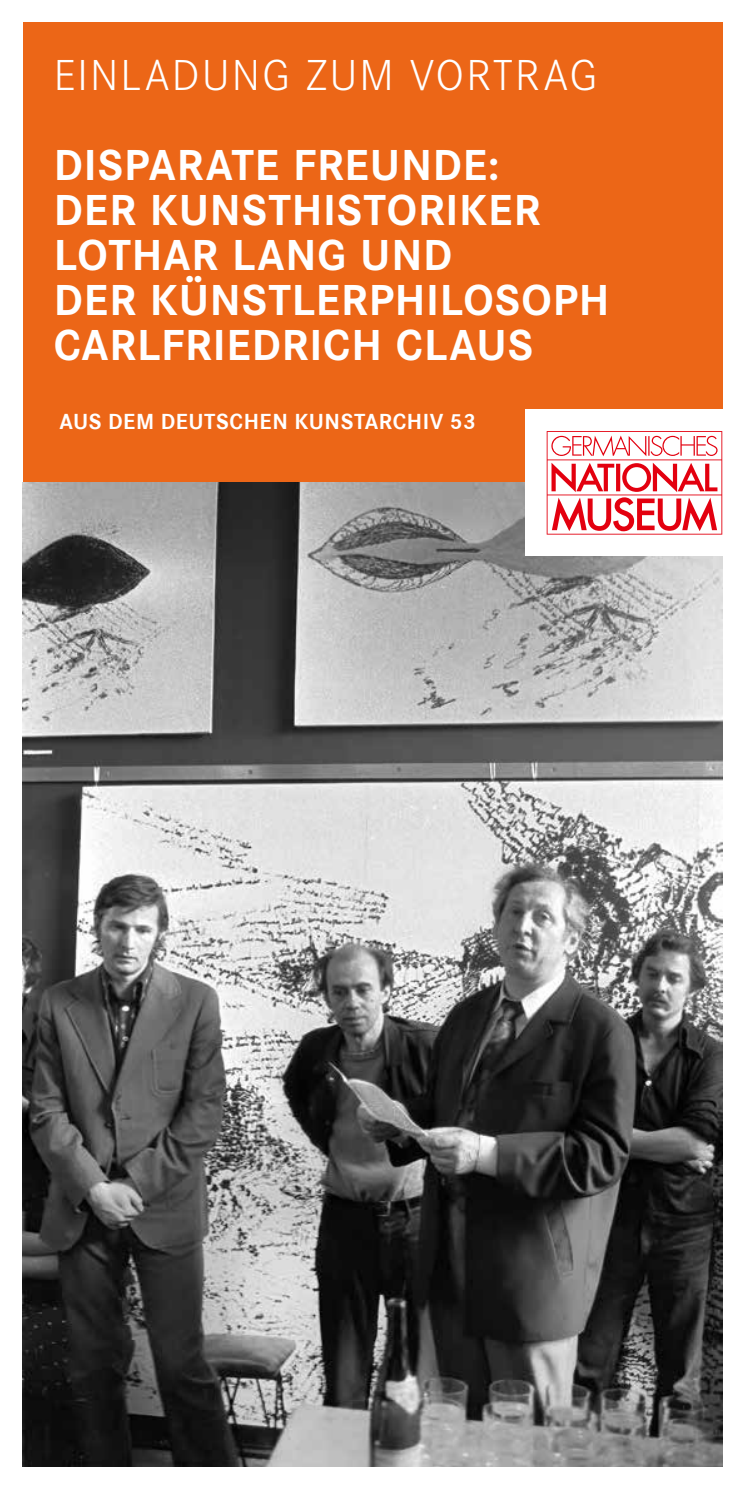
<style>
.page{position:relative;width:745px;height:1489px;background:#fff}
.page>*{position:absolute;margin:0;border:0;box-sizing:border-box;transform-origin:0 0}
.t1{font:700 45px/45px "Corporate S Pro";letter-spacing:.02em;color:#fff}
.t2{font:300 45px "Corporate S Pro";letter-spacing:.05em;color:#fff}
.t3{font:700 22.5px "Corporate S";letter-spacing:.025em;color:#fff}
</style>
<div class="page">
<div style="left:23px;top:23px;width:699px;height:459px;background:#ec6617"></div>
<img style="left:23px;top:482px;width:699px;height:984px">
<div style="left:525px;top:410px;width:218px;height:146px;background:#fff"></div>
<svg style="left:546px;top:431px;width:175px;height:103px"></svg>
<p class="t2" style="left:54px;top:43px;width:544px">EINLADUNG ZUM VORTRAG</p>
<p class="t1" style="left:54px;top:139px;width:556px">DISPARATE FREUNDE:<br>DER KUNSTHISTORIKER<br>LOTHAR LANG UND<br>DER KÜNSTLERPHILOSOPH<br>CARLFRIEDRICH CLAUS</p>
<p class="t3" style="left:60px;top:408px;width:417px">AUS DEM DEUTSCHEN KUNSTARCHIV 53</p>
</div>
